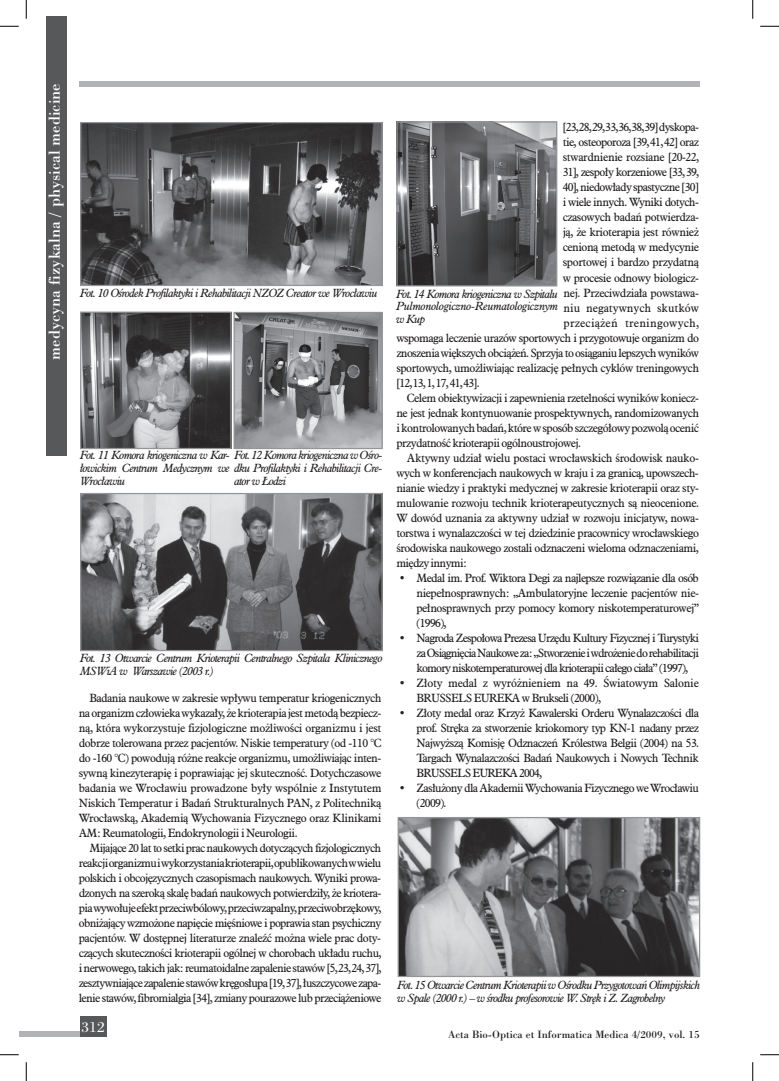
<style>
.page{position:relative;width:779px;height:1081px;background:#fff}
.page>*{position:absolute;margin:0;border:0;box-sizing:border-box;transform-origin:0 0}
.t1{font:15px "Bodoni PL";color:#fff}
.t2{font:13.75px "Bodoni Bk PL";color:#fff}
.t3{font:10.62px/15px "Aldine 721 PL";letter-spacing:-.05em;color:#231f20;text-align:justify}
.t4{font:italic 10.62px/12.8px "Aldine 721 PL";letter-spacing:-.06em;color:#231f20}
.t5{font:10.62px/15px "Aldine 721 PL";letter-spacing:-.025em;color:#231f20}
.t6{font:10.62px "Aldine 721 PL";letter-spacing:-.03em;color:#231f20}
.t7{font:10.62px "Aldine 721 PL";letter-spacing:-.075em;color:#231f20}
.t8{font:10.62px "Aldine 721 PL";letter-spacing:.02em;color:#231f20}
.t9{font:10.62px "Aldine 721 PL";color:#231f20}
.t10{font:10px "Bodoni PL";color:#231f20}
.s1{font-family:"Aldine 721 Lt PL";font-style:normal}
</style>
<div class="page">
<div style="left:79px;top:81px;width:620px;height:5px;background:#b2b3b7"></div>
<div style="left:46px;top:17px;width:20px;height:439px;background:#57585a"></div>
<div style="left:19px;top:1030px;width:79px;height:6px;background:#b2b3b7"></div>
<div style="left:80px;top:1015px;width:26px;height:21px;background:#57585a"></div>
<img style="left:82px;top:124px;width:299px;height:160px">
<div style="left:80px;top:122px;width:303px;height:164px;border:1px solid #939598"></div>
<img style="left:82px;top:313px;width:148px;height:134px">
<div style="left:80px;top:311px;width:152px;height:138px;border:1px solid #939598"></div>
<img style="left:82px;top:494px;width:299px;height:155px">
<div style="left:80px;top:492px;width:303px;height:159px;border:1px solid #939598"></div>
<img style="left:398px;top:123px;width:157px;height:161px">
<div style="left:396px;top:121px;width:161px;height:165px;border:1px solid #939598"></div>
<img style="left:400px;top:818px;width:298px;height:156px">
<div style="left:398px;top:816px;width:302px;height:160px;border:1px solid #939598"></div>
<img style="left:236px;top:314px;width:145px;height:133px">
<div style="left:234px;top:312px;width:149px;height:137px;border:1px solid #939598"></div>
<svg style="left:0;top:25px;width:19px;height:2px"></svg>
<svg style="left:760px;top:25px;width:19px;height:2px"></svg>
<svg style="left:0;top:1054px;width:19px;height:1px"></svg>
<svg style="left:760px;top:1054px;width:19px;height:1px"></svg>
<svg style="left:25px;top:0;width:2px;height:19px"></svg>
<svg style="left:25px;top:1062px;width:2px;height:18px"></svg>
<svg style="left:752px;top:0;width:1px;height:19px"></svg>
<svg style="left:752px;top:1062px;width:1px;height:18px"></svg>
<h1 class="t1" style="left:44px;top:359px;width:277px;rotate:-90deg">medycyna fizykalna / physical medicine</h1>
<p class="t4" style="left:80px;top:286px;width:299px">Fot. 10 Ośrodek Profilaktyki i Rehabilitacji NZOZ Creator we Wrocławiu</p>
<p class="t4" style="left:80px;top:448px;width:303px">Fot. 11 Komora kriogeniczna w Kar-<br>łowickim Centrum Medycznym we dku Profilaktyki i Rehabilitacji Cre-<br>Wrocławiu</p>
<p class="t4" style="left:234px;top:448px;width:149px">Fot. 12 Komora kriogeniczna w Ośro-</p>
<p class="t4" style="left:234px;top:474px;width:53px">ator w Łodzi</p>
<p class="t4" style="left:80px;top:651px;width:304px">Fot. 13 Otwarcie Centrum Krioterapii Centralnego Szpitala Klinicznego<br>MSWiA w Warszawie (2003 r.)</p>
<p class="t3" style="left:79px;top:690px;width:304px;text-indent:11px">Badania naukowe w zakresie wpływu temperatur kriogenicznych na organizm człowieka wykazały, że krioterapia jest metodą bezpiecz&shy;ną, która wykorzystuje fizjologiczne możliwości organizmu i jest dobrze tolerowana przez pacjentów. Niskie temperatury (od -110 °C do -160 °C) powodują różne reakcje organizmu, umożliwiając inten&shy;sywną kinezyterapię i poprawiając jej skuteczność. Dotychczasowe badania we Wrocławiu prowadzone były wspólnie z Instytutem Niskich Temperatur i Badań Strukturalnych PAN, z Politechniką Wrocławską, Akademią Wychowania Fizycznego oraz Klinikami AM: Reumatologii, Endokrynologii i Neurologii.</p>
<p class="t3" style="left:79px;top:840px;width:304px;text-indent:11px">Mijające 20 lat to setki prac naukowych dotyczących fizjologicznych reakcji organizmu i wykorzystania krioterapii, opublikowanych w wielu polskich i obcojęzycznych czasopismach naukowych. Wyniki prowa&shy;dzonych na szeroką skalę badań naukowych potwierdziły, że kriotera&shy;pia wywołuje efekt przeciwbólowy, przeciwzapalny, przeciwobrzękowy, obniżający wzmożone napięcie mięśniowe i poprawia stan psychiczny pacjentów. W dostępnej literaturze znaleźć można wiele prac doty&shy;czących skuteczności krioterapii ogólnej w chorobach układu ruchu, i nerwowego, takich jak: reumatoidalne zapalenie stawów [5,23,24, 37], zesztywniające zapalenie stawów kręgosłupa [19, 37], łuszczycowe zapa&shy;lenie stawów, fibromialgia [34], zmiany pourazowe lub przeciążeniowe</p>
<p class="t2" style="left:82px;top:1016px;width:25px">312</p>
<p class="t7" style="left:563px;top:120px;width:138px">[23,28, 29,33,36,38,39] dyskopa-</p>
<p class="t3" style="left:563px;top:135px;width:138px">tie, osteoporoza [39,41,42] oraz</p>
<p class="t3" style="left:563px;top:150px;width:138px">stwardnienie rozsiane [20-22,</p>
<p class="t3" style="left:563px;top:165px;width:138px">31], zespoły korzeniowe [33,39,</p>
<p class="t3" style="left:563px;top:180px;width:138px">40], niedowłady spastyczne [30]</p>
<p class="t3" style="left:563px;top:195px;width:138px">i wiele innych. Wyniki dotych-</p>
<p class="t3" style="left:563px;top:210px;width:138px">czasowych badań potwierdza-</p>
<p class="t3" style="left:563px;top:225px;width:138px">ją, że krioterapia jest również</p>
<p class="t3" style="left:563px;top:240px;width:138px">cenioną metodą w medycynie</p>
<p class="t3" style="left:563px;top:255px;width:138px">sportowej i bardzo przydatną</p>
<p class="t3" style="left:563px;top:270px;width:138px">w procesie odnowy biologicz-</p>
<p class="t3" style="left:563px;top:285px;width:137px">nej. Przeciwdziała powstawa-</p>
<p class="t9" style="left:563px;top:300px;width:137px">niu negatywnych skutków</p>
<p class="t8" style="left:563px;top:315px;width:137px">przeciążeń treningowych,</p>
<p class="t3" style="left:396px;top:330px;width:304px">wspomaga leczenie urazów sportowych i przygotowuje organizm do</p>
<p class="t3" style="left:396px;top:345px;width:304px">znoszenia większych obciążeń. Sprzyja to osiąganiu lepszych wyników</p>
<p class="t3" style="left:396px;top:360px;width:304px">sportowych, umożliwiając realizację pełnych cyklów treningowych</p>
<p class="t3" style="left:396px;top:375px;width:85px">[12,13, 1, 17, 41, 43].</p>
<p class="t3" style="left:407px;top:390px;width:293px">Celem obiektywizacji i zapewnienia rzetelności wyników koniecz-</p>
<p class="t3" style="left:396px;top:405px;width:304px">ne jest jednak kontynuowanie prospektywnych, randomizowanych</p>
<p class="t3" style="left:396px;top:420px;width:304px">i kontrolowanych badań, które w sposób szczegółowy pozwolą ocenić</p>
<p class="t3" style="left:396px;top:435px;width:186px">przydatność krioterapii ogólnoustrojowej.</p>
<p class="t6" style="left:407px;top:450px;width:293px">Aktywny udział wielu postaci wrocławskich środowisk nauko-</p>
<p class="t3" style="left:396px;top:465px;width:304px">wych w konferencjach naukowych w kraju i za granicą, upowszech-</p>
<p class="t3" style="left:396px;top:480px;width:304px">nianie wiedzy i praktyki medycznej w zakresie krioterapii oraz sty-</p>
<p class="t3" style="left:396px;top:495px;width:304px">mulowanie rozwoju technik krioterapeutycznych są nieocenione.</p>
<p class="t3" style="left:396px;top:510px;width:304px">W dowód uznania za aktywny udział w rozwoju inicjatyw, nowa-</p>
<p class="t3" style="left:396px;top:525px;width:304px">torstwa i wynalazczości w tej dziedzinie pracownicy wrocławskiego</p>
<p class="t3" style="left:396px;top:540px;width:304px">środowiska naukowego zostali odznaczeni wieloma odznaczeniami,</p>
<p class="t3" style="left:396px;top:555px;width:72px">między innymi:</p>
<p class="t3" style="left:416px;top:570px;width:284px;text-indent:-18px">• Medal im. Prof. Wiktora Degi za najlepsze rozwiązanie dla osób niepełnosprawnych: „Ambulatoryjne leczenie pacjentów nie&shy;pełnosprawnych przy pomocy komory niskotemperaturowej” (1996),</p>
<p class="t3" style="left:416px;top:630px;width:284px;text-indent:-18px">• Nagroda Zespołowa Prezesa Urzędu Kultury Fizycznej i Turystyki za Osiągnięcia Naukowe za: „Stworzenie i wdrożenie do rehabilitacji komory niskotemperaturowej dla krioterapii całego ciała” (1997),</p>
<p class="t5" style="left:416px;top:675px;width:284px;text-indent:-18px">• Złoty medal z wyróżnieniem na 49. Światowym Salonie<br>BRUSSELS EUREKA w Brukseli (2000),</p>
<p class="t3" style="left:416px;top:705px;width:284px;text-indent:-18px">• Złoty medal oraz Krzyż Kawalerski Orderu Wynalazczości dla prof. Stręka za stworzenie kriokomory typ KN-1 nadany przez Najwyższą Komisję Odznaczeń Królestwa Belgii (2004) na 53.<br>Targach Wynalazczości Badań Naukowych i Nowych Technik BRUSSELS EUREKA 2004,</p>
<p class="t3" style="left:416px;top:780px;width:284px;text-indent:-18px">• Zasłużony dla Akademii Wychowania Fizycznego we Wrocławiu (2009).</p>
<p class="t4" style="left:396px;top:287px;width:163px;text-align:justify">Fot. 14 Komora kriogeniczna w Szpitalu Pulmonologiczno-Reumatologicznym w Kup</p>
<p class="t4" style="left:398px;top:978px;width:304px">Fot. 15 Otwarcie Centrum Krioterapii w Ośrodku Przygotowań Olimpijskich w Spale (2000 r.) <span class="s1">–</span> w środku profesorowie W. Stręk i Z. Zagrobelny</p>
<p class="t10" style="left:448px;top:1027px;width:253px">Acta Bio-Optica et Informatica Medica 4/2009, vol. 15</p>
</div>
